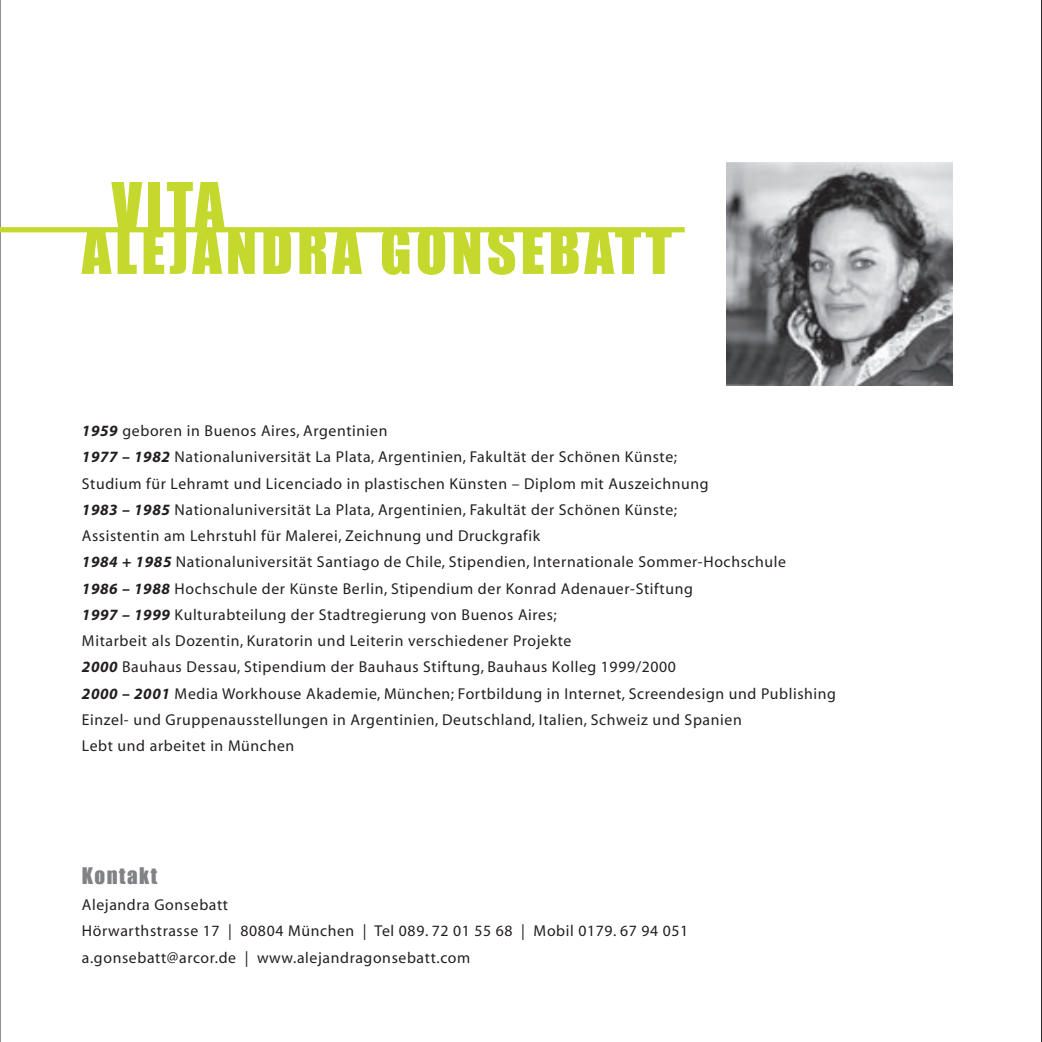
<style>
.page{position:relative;width:1042px;height:1042px;background:#fff}
.page>*{position:absolute;margin:0;border:0;box-sizing:border-box;transform-origin:0 0}
.t1{font:57.75px "Impact";letter-spacing:.07em;color:#c4d82d}
.t2{font:21px "Impact";letter-spacing:.07em;color:#808285}
.t3{font:15.75px/26.2px "Myriad";letter-spacing:.04em;color:#231f20}
.s1{font-weight:700;font-style:italic}
</style>
<div class="page">
<svg style="left:1041px;top:0;width:1px;height:1042px"></svg>
<div style="left:0;top:227px;width:685px;height:5px;background:#c4d82d"></div>
<img style="left:727px;top:162px;width:225px;height:223px">
<p class="t1" style="left:112px;top:169px;width:114px">VITA</p>
<p class="t1" style="left:82px;top:216px;width:592px">ALEJANDRA GONSEBATT</p>
<p class="t3" style="left:82px;top:418px;width:307px"><span class="s1">1959</span> geboren in Buenos Aires, Argentinien</p>
<p class="t3" style="left:82px;top:444px;width:628px"><span class="s1">1977 – 1982</span> Nationaluniversität La Plata, Argentinien, Fakultät der Schönen Künste;<br>Studium für Lehramt und Licenciado in plastischen Künsten – Diplom mit Auszeichnung</p>
<p class="t3" style="left:82px;top:497px;width:597px"><span class="s1">1983 – 1985</span> Nationaluniversität La Plata, Argentinien, Fakultät der Schönen Künste;</p>
<p class="t3" style="left:82px;top:523px;width:460px">Assistentin am Lehrstuhl für Malerei, Zeichnung und Druckgrafik</p>
<p class="t3" style="left:82px;top:549px;width:706px"><span class="s1">1984 + 1985</span> Nationaluniversität Santiago de Chile, Stipendien, Internationale Sommer-Hochschule</p>
<p class="t3" style="left:82px;top:576px;width:612px"><span class="s1">1986 – 1988</span> Hochschule der Künste Berlin, Stipendium der Konrad Adenauer-Stiftung</p>
<p class="t3" style="left:82px;top:602px;width:476px"><span class="s1">1997 – 1999</span> Kulturabteilung der Stadtregierung von Buenos Aires;</p>
<p class="t3" style="left:82px;top:628px;width:491px">Mitarbeit als Dozentin, Kuratorin und Leiterin verschiedener Projekte</p>
<p class="t3" style="left:82px;top:654px;width:596px"><span class="s1">2000</span> Bauhaus Dessau, Stipendium der Bauhaus Stiftung, Bauhaus Kolleg 1999/2000</p>
<p class="t3" style="left:82px;top:681px;width:756px"><span class="s1">2000 – 2001</span> Media Workhouse Akademie, München; Fortbildung in Internet, Screendesign und Publishing</p>
<p class="t3" style="left:82px;top:707px;width:661px">Einzel- und Gruppenausstellungen in Argentinien, Deutschland, Italien, Schweiz und Spanien</p>
<p class="t3" style="left:82px;top:733px;width:214px">Lebt und arbeitet in München</p>
<p class="t2" style="left:82px;top:863px;width:77px">Kontakt</p>
<p class="t3" style="left:82px;top:892px;width:148px">Alejandra Gonsebatt</p>
<p class="t3" style="left:82px;top:919px;width:608px">Hörwarthstrasse 17 | 80804 München | Tel 089. 72 01 55 68 | Mobil 0179. 67 94 051 a.gonsebatt@arcor.de | www.alejandragonsebatt.com</p>
</div>
